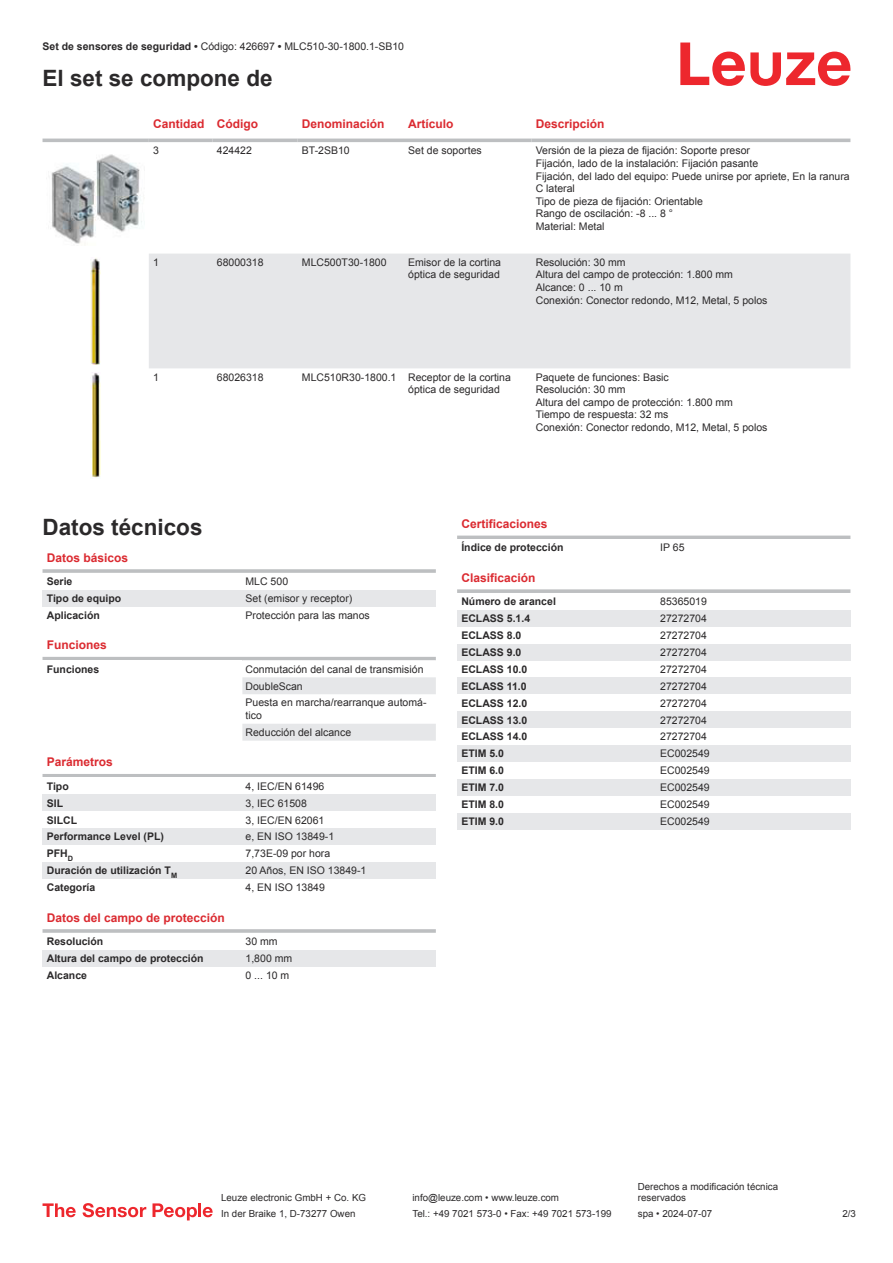
<style>
.page{position:relative;width:893px;height:1263px;background:#fff}
.page>*{position:absolute;margin:0;border:0;box-sizing:border-box;transform-origin:0 0}
.t1{font:700 22.5px "Arial";color:#2b292a}
.t2{font:700 12px "Arial";color:#db2a30}
.t3{font:10.5px/12.6px "Arial";color:#2b292a}
.t4{font:700 10.5px "Arial";color:#2b292a}
.t5{font:9.75px/11.7px "Arial";color:#2b292a}
.s1{font-weight:700}
</style>
<div class="page">
<svg style="left:680px;top:43px;width:170px;height:43px"></svg>
<svg style="left:43px;top:138px;width:807px;height:235px"></svg>
<div style="left:149px;top:254px;width:701px;height:114px;background:#e6e7e9"></div>
<hr style="left:43px;top:139px;width:106px;height:3px;background:#bdbfc1">
<hr style="left:149px;top:139px;width:64px;height:3px;background:#bdbfc1">
<hr style="left:213px;top:139px;width:85px;height:3px;background:#bdbfc1">
<hr style="left:298px;top:139px;width:106px;height:3px;background:#bdbfc1">
<hr style="left:404px;top:139px;width:128px;height:3px;background:#bdbfc1">
<hr style="left:532px;top:139px;width:318px;height:3px;background:#bdbfc1">
<img style="left:47px;top:146px;width:98px;height:103px">
<img style="left:91px;top:258px;width:9px;height:106px">
<img style="left:92px;top:373px;width:9px;height:105px">
<hr style="left:43px;top:569px;width:393px;height:4px;background:#c6c8ca">
<div style="left:43px;top:590px;width:199px;height:17px;background:#e6e7e9"></div>
<div style="left:242px;top:590px;width:194px;height:17px;background:#e6e7e9"></div>
<hr style="left:43px;top:657px;width:393px;height:3px;background:#bdbfc1">
<svg style="left:242px;top:660px;width:194px;height:81px"></svg>
<hr style="left:43px;top:774px;width:393px;height:3px;background:#bdbfc1">
<div style="left:43px;top:794px;width:199px;height:17px;background:#e6e7e9"></div>
<div style="left:242px;top:794px;width:194px;height:17px;background:#e6e7e9"></div>
<div style="left:43px;top:828px;width:199px;height:17px;background:#e6e7e9"></div>
<div style="left:242px;top:828px;width:194px;height:17px;background:#e6e7e9"></div>
<div style="left:43px;top:862px;width:199px;height:17px;background:#e6e7e9"></div>
<div style="left:242px;top:862px;width:194px;height:17px;background:#e6e7e9"></div>
<hr style="left:43px;top:929px;width:393px;height:4px;background:#c7c9cb">
<div style="left:43px;top:950px;width:199px;height:16px;background:#e6e7e9"></div>
<div style="left:242px;top:950px;width:194px;height:16px;background:#e6e7e9"></div>
<hr style="left:457px;top:536px;width:393px;height:3px;background:#bdbfc1">
<svg style="left:457px;top:589px;width:393px;height:4px;fill:#bfc1c3"></svg>
<div style="left:457px;top:610px;width:200px;height:17px;background:#e6e7e9"></div>
<div style="left:657px;top:610px;width:193px;height:17px;background:#e6e7e9"></div>
<div style="left:457px;top:644px;width:200px;height:16px;background:#e6e7e9"></div>
<div style="left:657px;top:644px;width:193px;height:17px;background:#e6e7e9"></div>
<div style="left:457px;top:677px;width:200px;height:17px;background:#e6e7e9"></div>
<div style="left:657px;top:677px;width:193px;height:17px;background:#e6e7e9"></div>
<div style="left:457px;top:711px;width:200px;height:17px;background:#e6e7e9"></div>
<div style="left:657px;top:711px;width:193px;height:17px;background:#e6e7e9"></div>
<div style="left:457px;top:745px;width:200px;height:17px;background:#e6e7e9"></div>
<div style="left:657px;top:745px;width:193px;height:17px;background:#e6e7e9"></div>
<div style="left:457px;top:779px;width:200px;height:17px;background:#e6e7e9"></div>
<div style="left:657px;top:779px;width:193px;height:17px;background:#e6e7e9"></div>
<div style="left:457px;top:813px;width:200px;height:17px;background:#e6e7e9"></div>
<div style="left:657px;top:813px;width:193px;height:17px;background:#e6e7e9"></div>
<svg style="left:43px;top:1203px;width:33px;height:14px"></svg>
<svg style="left:83px;top:1203px;width:63px;height:14px"></svg>
<svg style="left:153px;top:1203px;width:44px;height:17px"></svg>
<hr style="left:198px;top:1203px;width:3px;height:14px;background:#ed272d">
<svg style="left:203px;top:1207px;width:10px;height:10px"></svg>
<p class="t3" style="left:43px;top:41px;width:363px"><span class="s1">Set de sensores de seguridad •</span> Código: 426697 <span class="s1">•</span> MLC510-30-1800.1-SB10</p>
<h1 class="t1" style="left:43px;top:70px;width:232px">El set se compone de</h1>
<p class="t2" style="left:153px;top:119px;width:107px">Cantidad Código</p>
<p class="t2" style="left:302px;top:119px;width:84px">Denominación</p>
<p class="t2" style="left:408px;top:119px;width:47px">Artículo</p>
<p class="t2" style="left:536px;top:119px;width:70px">Descripción</p>
<p class="t3" style="left:153px;top:145px;width:7px">3</p>
<p class="t3" style="left:217px;top:145px;width:37px">424422</p>
<p class="t3" style="left:302px;top:145px;width:49px">BT-2SB10</p>
<p class="t3" style="left:408px;top:145px;width:75px">Set de soportes</p>
<p class="t3" style="left:536px;top:145px;width:315px">Versión de la pieza de fijación: Soporte presor<br>Fijación, lado de la instalación: Fijación pasante<br>Fijación, del lado del equipo: Puede unirse por apriete, En la ranura C lateral<br>Tipo de pieza de fijación: Orientable<br>Rango de oscilación: -8 ... 8 °<br>Material: Metal</p>
<p class="t3" style="left:153px;top:257px;width:7px">1</p>
<p class="t3" style="left:217px;top:257px;width:48px">68000318</p>
<p class="t3" style="left:302px;top:257px;width:86px">MLC500T30-1800</p>
<p class="t3" style="left:408px;top:257px;width:94px">Emisor de la cortina óptica de seguridad</p>
<p class="t3" style="left:536px;top:257px;width:233px">Resolución: 30 mm<br>Altura del campo de protección: 1.800 mm<br>Alcance: 0 ... 10 m<br>Conexión: Conector redondo, M12, Metal, 5 polos</p>
<p class="t3" style="left:153px;top:372px;width:7px">1</p>
<p class="t3" style="left:217px;top:372px;width:48px">68026318</p>
<p class="t3" style="left:408px;top:372px;width:104px;text-indent:-106px">MLC510R30-1800.1 Receptor de la cortina óptica de seguridad</p>
<p class="t3" style="left:536px;top:372px;width:233px">Paquete de funciones: Basic<br>Resolución: 30 mm<br>Altura del campo de protección: 1.800 mm<br>Tiempo de respuesta: 32 ms<br>Conexión: Conector redondo, M12, Metal, 5 polos</p>
<h1 class="t1" style="left:43px;top:519px;width:162px">Datos técnicos</h1>
<p class="t2" style="left:47px;top:553px;width:83px">Datos básicos</p>
<p class="t4" style="left:47px;top:577px;width:27px">Serie</p>
<p class="t3" style="left:246px;top:576px;width:44px">MLC 500</p>
<p class="t4" style="left:47px;top:594px;width:76px">Tipo de equipo</p>
<p class="t3" style="left:246px;top:593px;width:108px">Set (emisor y receptor)</p>
<p class="t4" style="left:47px;top:611px;width:55px">Aplicación</p>
<p class="t3" style="left:246px;top:610px;width:126px">Protección para las manos</p>
<p class="t2" style="left:47px;top:640px;width:62px">Funciones</p>
<p class="t4" style="left:47px;top:665px;width:54px">Funciones</p>
<p class="t3" style="left:246px;top:661px;width:182px;line-height:17px">Conmutación del canal de transmisión<br>DoubleScan<br>Puesta en marcha/rearranque automá-</p>
<p class="t3" style="left:246px;top:708px;width:107px;line-height:17px">tico<br>Reducción del alcance</p>
<p class="t2" style="left:47px;top:757px;width:68px">Parámetros</p>
<p class="t4" style="left:47px;top:782px;width:23px">Tipo</p>
<p class="t3" style="left:246px;top:781px;width:80px">4, IEC/EN 61496</p>
<p class="t4" style="left:47px;top:799px;width:18px">SIL</p>
<p class="t3" style="left:246px;top:798px;width:63px">3, IEC 61508</p>
<p class="t4" style="left:47px;top:816px;width:32px">SILCL</p>
<p class="t3" style="left:246px;top:814px;width:80px">3, IEC/EN 62061</p>
<p class="t4" style="left:47px;top:833px;width:119px">Performance Level (PL)</p>
<p class="t3" style="left:246px;top:831px;width:90px">e, EN ISO 13849-1</p>
<p class="t4" style="left:47px;top:850px;width:28px">PFH<sub>D</sub></p>
<p class="t3" style="left:246px;top:848px;width:86px">7,73E-09 por hora</p>
<p class="t4" style="left:47px;top:867px;width:132px">Duración de utilización T<sub>M</sub></p>
<p class="t3" style="left:246px;top:865px;width:122px">20 Años, EN ISO 13849-1</p>
<p class="t4" style="left:47px;top:883px;width:50px">Categoría</p>
<p class="t3" style="left:246px;top:882px;width:81px">4, EN ISO 13849</p>
<p class="t2" style="left:47px;top:913px;width:180px">Datos del campo de protección</p>
<p class="t4" style="left:47px;top:937px;width:58px">Resolución</p>
<p class="t3" style="left:246px;top:936px;width:34px">30 mm</p>
<p class="t4" style="left:47px;top:954px;width:158px">Altura del campo de protección</p>
<p class="t3" style="left:246px;top:953px;width:48px">1,800 mm</p>
<p class="t4" style="left:47px;top:971px;width:42px">Alcance</p>
<p class="t3" style="left:246px;top:970px;width:45px">0 ... 10 m</p>
<p class="t2" style="left:461px;top:519px;width:88px">Certificaciones</p>
<p class="t4" style="left:461px;top:544px;width:104px">Índice de protección</p>
<p class="t3" style="left:660px;top:542px;width:26px">IP 65</p>
<p class="t2" style="left:461px;top:573px;width:76px">Clasificación</p>
<p class="t4" style="left:461px;top:597px;width:96px">Número de arancel</p>
<p class="t3" style="left:660px;top:596px;width:48px">85365019</p>
<p class="t4" style="left:461px;top:614px;width:70px">ECLASS 5.1.4</p>
<p class="t3" style="left:660px;top:613px;width:48px">27272704</p>
<p class="t4" style="left:461px;top:631px;width:62px">ECLASS 8.0</p>
<p class="t3" style="left:660px;top:630px;width:48px">27272704</p>
<p class="t4" style="left:461px;top:648px;width:62px">ECLASS 9.0</p>
<p class="t3" style="left:660px;top:647px;width:48px">27272704</p>
<p class="t4" style="left:461px;top:665px;width:67px">ECLASS 10.0</p>
<p class="t3" style="left:660px;top:664px;width:48px">27272704</p>
<p class="t4" style="left:461px;top:682px;width:67px">ECLASS 11.0</p>
<p class="t3" style="left:660px;top:681px;width:48px">27272704</p>
<p class="t4" style="left:461px;top:699px;width:67px">ECLASS 12.0</p>
<p class="t3" style="left:660px;top:697px;width:48px">27272704</p>
<p class="t4" style="left:461px;top:716px;width:67px">ECLASS 13.0</p>
<p class="t3" style="left:660px;top:714px;width:48px">27272704</p>
<p class="t4" style="left:461px;top:733px;width:67px">ECLASS 14.0</p>
<p class="t3" style="left:660px;top:731px;width:48px">27272704</p>
<p class="t4" style="left:461px;top:750px;width:44px">ETIM 5.0</p>
<p class="t3" style="left:660px;top:748px;width:51px">EC002549</p>
<p class="t4" style="left:461px;top:766px;width:44px">ETIM 6.0</p>
<p class="t3" style="left:660px;top:765px;width:51px">EC002549</p>
<p class="t4" style="left:461px;top:783px;width:44px">ETIM 7.0</p>
<p class="t3" style="left:660px;top:782px;width:51px">EC002549</p>
<p class="t4" style="left:461px;top:800px;width:44px">ETIM 8.0</p>
<p class="t3" style="left:660px;top:799px;width:51px">EC002549</p>
<p class="t4" style="left:461px;top:817px;width:44px">ETIM 9.0</p>
<p class="t3" style="left:660px;top:816px;width:51px">EC002549</p>
<p class="t5" style="left:221px;top:1193px;width:146px">Leuze electronic GmbH + Co. KG</p>
<p class="t5" style="left:412px;top:1193px;width:148px">info@leuze.com • www.leuze.com</p>
<p class="t5" style="left:638px;top:1181px;width:142px">Derechos a modificación técnica reservados</p>
<p class="t5" style="left:221px;top:1209px;width:136px">In der Braike 1, D-73277 Owen</p>
<p class="t5" style="left:412px;top:1209px;width:201px">Tel.: +49 7021 573-0 • Fax: +49 7021 573-199</p>
<p class="t5" style="left:638px;top:1209px;width:76px">spa • 2024-07-07</p>
<p class="t5" style="left:842px;top:1209px;width:15px">2 /3</p>
</div>
